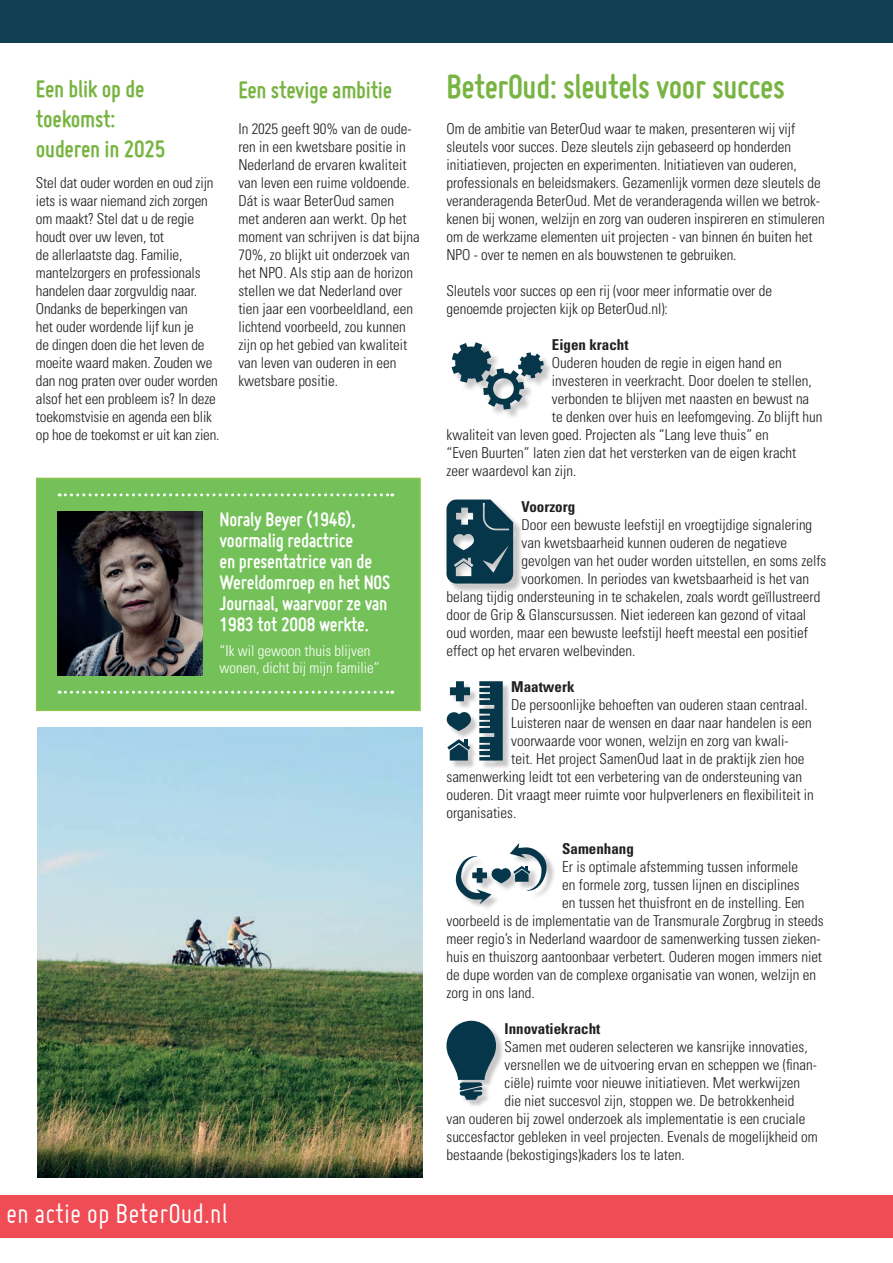
<style>
.page{position:relative;width:893px;height:1263px;background:#fff}
.page>*{position:absolute;margin:0;border:0;box-sizing:border-box;transform-origin:0 0}
.t1{font:700 36px "Miso";letter-spacing:-.01em;color:#78b442}
.t2{font:30px "Miso";color:#fff}
.t3{font:700 25.5px/30px "Miso";letter-spacing:-.01em;color:#78b442}
.t4{font:700 21px/21px "Miso";letter-spacing:-.01em;color:#fff}
.t5{font:300 condensed 15px/18px "Univers";color:#211e20}
.t6{font:700 condensed 15px "Univers";color:#211e20}
.t7{font:300 condensed 15px/16.5px "Univers";color:#fff}
</style>
<div class="page">
<div style="left:1px;top:0;width:892px;height:43px;background:#113f53"></div>
<div style="left:0;top:1196px;width:893px;height:42px;background:#ef4c55"></div>
<div style="left:36px;top:478px;width:385px;height:233px;background:#73c158;border:2px solid #8ac44a"></div>
<svg style="left:59px;top:493px;width:334px;height:3px"></svg>
<svg style="left:59px;top:691px;width:334px;height:3px"></svg>
<img style="left:58px;top:511px;width:145px;height:165px">
<img style="left:37px;top:728px;width:385px;height:450px">
<div style="left:453px;top:344px;width:101px;height:75px;background:#231f20;opacity:.25"></div>
<svg style="left:451px;top:342px;width:92px;height:67px"></svg>
<div style="left:448px;top:501px;width:75px;height:92px;background:#231f20;opacity:.25"></div>
<svg style="left:446px;top:499px;width:67px;height:85px;background:#385d6c"></svg>
<div style="left:448px;top:683px;width:63px;height:86px;background:#231f20;opacity:.25"></div>
<svg style="left:446px;top:710px;width:25px;height:21px"></svg>
<svg style="left:450px;top:681px;width:20px;height:20px"></svg>
<svg style="left:447px;top:739px;width:23px;height:21px"></svg>
<svg style="left:479px;top:681px;width:24px;height:79px;background:#2f5666"></svg>
<svg style="left:455px;top:843px;width:99px;height:61px"></svg>
<div style="left:448px;top:1022px;width:56px;height:86px;background:#231f20;opacity:.25"></div>
<svg style="left:446px;top:1021px;width:50px;height:79px"></svg>
<h3 class="t3" style="left:36px;top:73px;width:131px">Een blik op de toekomst: ouderen in 2025</h3>
<p class="t5" style="left:36px;top:173px;width:185px">Stel dat ouder worden en oud zijn iets is waar niemand zich zorgen om maakt? Stel dat u de regie houdt over uw leven, tot<br>de allerlaatste dag. Familie, mantelzorgers en professionals handelen daar zorgvuldig naar.<br>Ondanks de beperkingen van<br>het ouder wordende lijf kun je<br>de dingen doen die het leven de moeite waard maken. Zouden we dan nog praten over ouder worden alsof het een probleem is? In deze toekomstvisie en agenda een blik op hoe de toekomst er uit kan zien.</p>
<h3 class="t3" style="left:238px;top:74px;width:155px">Een stevige ambitie</h3>
<p class="t5" style="left:238px;top:119px;width:183px">In 2025 geeft 90% van de oude&shy;ren in een kwetsbare positie in<br>Nederland de ervaren kwaliteit van leven een ruime voldoende.<br>Dát is waar BeterOud samen<br>met anderen aan werkt. Op het moment van schrijven is dat bijna<br>70%, zo blijkt uit onderzoek van het NPO. Als stip aan de horizon stellen we dat Nederland over tien jaar een voorbeeldland, een lichtend voorbeeld, zou kunnen zijn op het gebied van kwaliteit van leven van ouderen in een kwetsbare positie.</p>
<h3 class="t4" style="left:220px;top:508px;width:172px">Noraly Beyer (1946), voormalig redactrice<br>en presentatrice van de<br>Wereldomroep en het NOS<br>Journaal, waarvoor ze van<br>1983 tot 2008 werkte.</h3>
<p class="t7" style="left:220px;top:642px;width:161px">“Ik wil gewoon thuis blijven wonen, dicht bij mijn familie”</p>
<h2 class="t2" style="left:6px;top:1197px;width:223px">en actie op BeterOud.nl</h2>
<h1 class="t1" style="left:446px;top:66px;width:340px">BeterOud: sleutels voor succes</h1>
<p class="t5" style="left:446px;top:119px;width:380px">Om de ambitie van BeterOud waar te maken, presenteren wij vijf sleutels voor succes. Deze sleutels zijn gebaseerd op honderden initiatieven, projecten en experimenten. Initiatieven van ouderen, professionals en beleidsmakers. Gezamenlijk vormen deze sleutels de veranderagenda BeterOud. Met de veranderagenda willen we betrok&shy;kenen bij wonen, welzijn en zorg van ouderen inspireren en stimuleren om de werkzame elementen uit projecten - van binnen én buiten het NPO - over te nemen en als bouwstenen te gebruiken.</p>
<p class="t5" style="left:446px;top:281px;width:327px">Sleutels voor succes op een rij (voor meer informatie over de genoemde projecten kijk op BeterOud.nl):</p>
<p class="t6" style="left:552px;top:335px;width:78px">Eigen kracht</p>
<p class="t5" style="left:552px;top:353px;width:231px">Ouderen houden de regie in eigen hand en</p>
<p class="t5" style="left:552px;top:371px;width:261px">investeren in veerkracht. Door doelen te stellen,</p>
<p class="t5" style="left:552px;top:389px;width:259px">verbonden te blijven met naasten en bewust na</p>
<p class="t5" style="left:552px;top:407px;width:272px">te denken over huis en leefomgeving. Zo blijft hun</p>
<p class="t5" style="left:446px;top:425px;width:324px">kwaliteit van leven goed. Projecten als “Lang leve thuis” en</p>
<p class="t5" style="left:446px;top:443px;width:351px">“Even Buurten” laten zien dat het versterken van de eigen kracht</p>
<p class="t5" style="left:446px;top:461px;width:131px">zeer waardevol kan zijn.</p>
<p class="t6" style="left:522px;top:497px;width:55px">Voorzorg</p>
<p class="t5" style="left:522px;top:515px;width:292px">Door een bewuste leefstijl en vroegtijdige signalering</p>
<p class="t5" style="left:522px;top:533px;width:267px">van kwetsbaarheid kunnen ouderen de negatieve</p>
<p class="t5" style="left:522px;top:551px;width:306px">gevolgen van het ouder worden uitstellen, en soms zelfs</p>
<p class="t5" style="left:522px;top:569px;width:289px">voorkomen. In periodes van kwetsbaarheid is het van</p>
<p class="t5" style="left:446px;top:587px;width:375px">belang tijdig ondersteuning in te schakelen, zoals wordt geïllustreerd</p>
<p class="t5" style="left:446px;top:605px;width:361px">door de Grip &amp; Glanscursussen. Niet iedereen kan gezond of vitaal</p>
<p class="t5" style="left:446px;top:623px;width:363px">oud worden, maar een bewuste leefstijl heeft meestal een positief</p>
<p class="t5" style="left:446px;top:641px;width:191px">effect op het ervaren welbevinden.</p>
<p class="t6" style="left:511px;top:677px;width:65px">Maatwerk</p>
<p class="t5" style="left:511px;top:695px;width:298px">De persoonlijke behoeften van ouderen staan centraal.</p>
<p class="t5" style="left:511px;top:713px;width:302px">Luisteren naar de wensen en daar naar handelen is een</p>
<p class="t5" style="left:511px;top:731px;width:279px">voorwaarde voor wonen, welzijn en zorg van kwali-</p>
<p class="t5" style="left:511px;top:749px;width:295px">teit. Het project SamenOud laat in de praktijk zien hoe</p>
<p class="t5" style="left:446px;top:767px;width:357px">samenwerking leidt tot een verbetering van de ondersteuning van</p>
<p class="t5" style="left:446px;top:785px;width:369px">ouderen. Dit vraagt meer ruimte voor hulpverleners en flexibiliteit in</p>
<p class="t5" style="left:446px;top:803px;width:71px">organisaties.</p>
<p class="t6" style="left:562px;top:839px;width:73px">Samenhang</p>
<p class="t5" style="left:562px;top:857px;width:237px">Er is optimale afstemming tussen informele</p>
<p class="t5" style="left:562px;top:875px;width:239px">en formele zorg, tussen lijnen en disciplines</p>
<p class="t5" style="left:562px;top:893px;width:244px">en tussen het thuisfront en de instelling. Een</p>
<p class="t5" style="left:446px;top:911px;width:378px">voorbeeld is de implementatie van de Transmurale Zorgbrug in steeds</p>
<p class="t5" style="left:446px;top:929px;width:376px">meer regio’s in Nederland waardoor de samenwerking tussen zieken-</p>
<p class="t5" style="left:446px;top:947px;width:377px">huis en thuiszorg aantoonbaar verbetert. Ouderen mogen immers niet</p>
<p class="t5" style="left:446px;top:965px;width:371px">de dupe worden van de complexe organisatie van wonen, welzijn en</p>
<p class="t5" style="left:446px;top:983px;width:90px">zorg in ons land.</p>
<p class="t6" style="left:504px;top:1019px;width:97px">Innovatiekracht</p>
<p class="t5" style="left:504px;top:1037px;width:305px">Samen met ouderen selecteren we kansrijke innovaties,</p>
<p class="t5" style="left:504px;top:1055px;width:314px">versnellen we de uitvoering ervan en scheppen we (finan-</p>
<p class="t5" style="left:504px;top:1073px;width:297px">ciële) ruimte voor nieuwe initiatieven. Met werkwijzen</p>
<p class="t5" style="left:504px;top:1091px;width:291px">die niet succesvol zijn, stoppen we. De betrokkenheid</p>
<p class="t5" style="left:446px;top:1109px;width:360px">van ouderen bij zowel onderzoek als implementatie is een cruciale</p>
<p class="t5" style="left:446px;top:1127px;width:373px">succesfactor gebleken in veel projecten. Evenals de mogelijkheid om</p>
<p class="t5" style="left:446px;top:1145px;width:240px">bestaande (bekostigings)kaders los te laten.</p>
</div>
